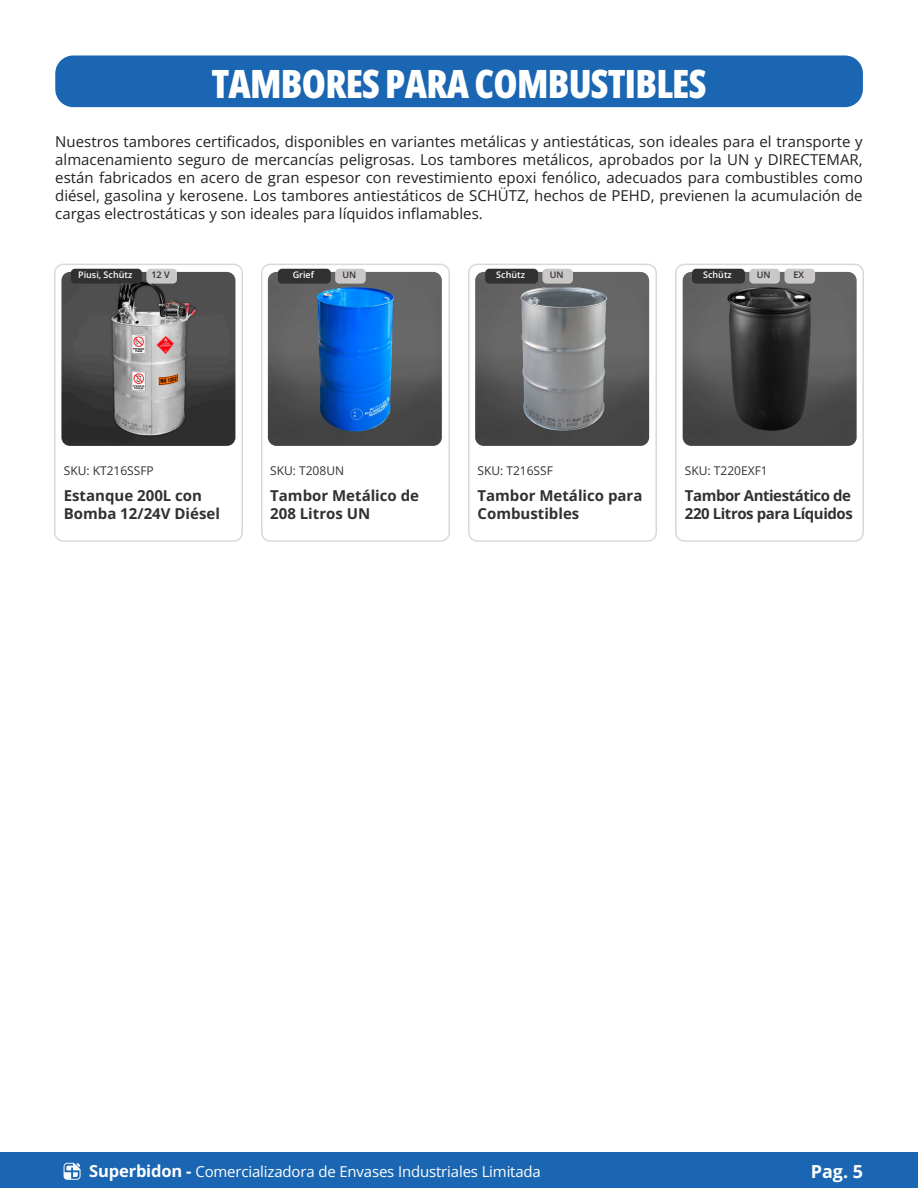
<style>
.page{position:relative;width:918px;height:1188px;background:#fff}
.page>*{position:absolute;margin:0;border:0;box-sizing:border-box;transform-origin:0 0}
.t1{font:800 39px "Open Sans Condensed";letter-spacing:-.02em;color:#fff}
.t2{font:700 18px "Open Sans";color:#fff}
.t3{font:15px/18px "Open Sans";color:#231f20;text-align:justify}
.t4{font:700 15px/18px "Open Sans";color:#323131}
.t5{font:15px "Open Sans";letter-spacing:-.01em;color:#fff}
.t6{font:700 15px/18px "Open Sans";letter-spacing:-.03em;color:#323131}
.t7{font:12px "Open Sans";color:#323131}
.t8{font:600 9px "Open Sans";color:#fff}
.t9{font:600 9px "Open Sans";color:#323131}
.s1{font-weight:700;font-size:16.5px}
</style>
<div class="page">
<div style="left:261px;top:264px;width:189px;height:278px;border:2px solid #393d3f;border-radius:9px"></div>
<div style="left:0;top:1153px;width:918px;height:35px;background:#1a66b2"></div>
<svg style="left:64px;top:1163px;width:16px;height:17px"></svg>
<div style="left:55px;top:55px;width:808px;height:52px;background:#1a66b2;border-radius:18px"></div>
<div style="left:54px;top:264px;width:189px;height:278px;border:2px solid #393d3f;border-radius:9px"></div>
<div style="left:468px;top:264px;width:189px;height:278px;border:2px solid #393d3f;border-radius:9px"></div>
<div style="left:675px;top:264px;width:189px;height:278px;border:2px solid #393d3f;border-radius:9px"></div>
<img style="left:61px;top:272px;width:174px;height:174px">
<img style="left:268px;top:272px;width:174px;height:174px">
<img style="left:475px;top:272px;width:174px;height:174px">
<img style="left:683px;top:272px;width:174px;height:174px">
<div style="left:71px;top:269px;width:71px;height:15px;background:#323131;border-radius:4px"></div>
<div style="left:692px;top:269px;width:53px;height:15px;background:#323131;border-radius:4px"></div>
<div style="left:278px;top:269px;width:53px;height:15px;background:#323131;border-radius:4px"></div>
<div style="left:485px;top:269px;width:53px;height:15px;background:#323131;border-radius:4px"></div>
<div style="left:146px;top:269px;width:31px;height:15px;background:#cac8c7;border-radius:4px"></div>
<div style="left:749px;top:269px;width:31px;height:15px;background:#cac8c7;border-radius:4px"></div>
<div style="left:784px;top:269px;width:31px;height:15px;background:#cac8c7;border-radius:4px"></div>
<div style="left:335px;top:269px;width:31px;height:15px;background:#cac8c7;border-radius:4px"></div>
<div style="left:542px;top:269px;width:31px;height:15px;background:#cac8c7;border-radius:4px"></div>
<p class="t1" style="left:211px;top:54px;width:497px">TAMBORES PARA COMBUSTIBLES</p>
<p class="t3" style="left:55px;top:133px;width:809px">Nuestros tambores certificados, disponibles en variantes metálicas y antiestáticas, son ideales para el transporte y almacenamiento seguro de mercancías peligrosas. Los tambores metálicos, aprobados por la UN y DIRECTEMAR, están fabricados en acero de gran espesor con revestimiento epoxi fenólico, adecuados para combustibles como diésel, gasolina y kerosene. Los tambores antiestáticos de SCHÜTZ, hechos de PEHD, previenen la acumulación de cargas electrostáticas y son ideales para líquidos inflamables.</p>
<p class="t8" style="left:78px;top:269px;width:56px">Piusi, Schütz</p>
<p class="t9" style="left:151px;top:269px;width:20px">12 V</p>
<p class="t8" style="left:293px;top:269px;width:23px">Grief</p>
<p class="t9" style="left:343px;top:269px;width:15px">UN</p>
<p class="t8" style="left:496px;top:269px;width:30px">Schütz</p>
<p class="t9" style="left:550px;top:269px;width:15px">UN</p>
<p class="t8" style="left:703px;top:269px;width:30px">Schütz</p>
<p class="t9" style="left:757px;top:269px;width:15px">UN</p>
<p class="t9" style="left:793px;top:269px;width:12px">EX</p>
<p class="t7" style="left:64px;top:462px;width:92px">SKU: KT216SSFP</p>
<p class="t7" style="left:270px;top:462px;width:75px">SKU: T208UN</p>
<p class="t7" style="left:477px;top:462px;width:77px">SKU: T216SSF</p>
<p class="t7" style="left:685px;top:462px;width:84px">SKU: T220EXF1</p>
<p class="t4" style="left:64px;top:486px;width:158px">Estanque 200L con<br>Bomba 12/24V Diésel</p>
<p class="t4" style="left:270px;top:486px;width:150px">Tambor Metálico de<br>208 Litros UN</p>
<p class="t4" style="left:477px;top:486px;width:167px">Tambor Metálico para<br>Combustibles</p>
<p class="t6" style="left:685px;top:486px;width:169px">Tambor Antiestático de<br>220 Litros para Líquidos</p>
<p class="t5" style="left:89px;top:1161px;width:453px"><span class="s1">Superbidon -</span> Comercializadora de Envases Industriales Limitada</p>
<p class="t2" style="left:811px;top:1159px;width:54px">Pag. 5</p>
</div>
